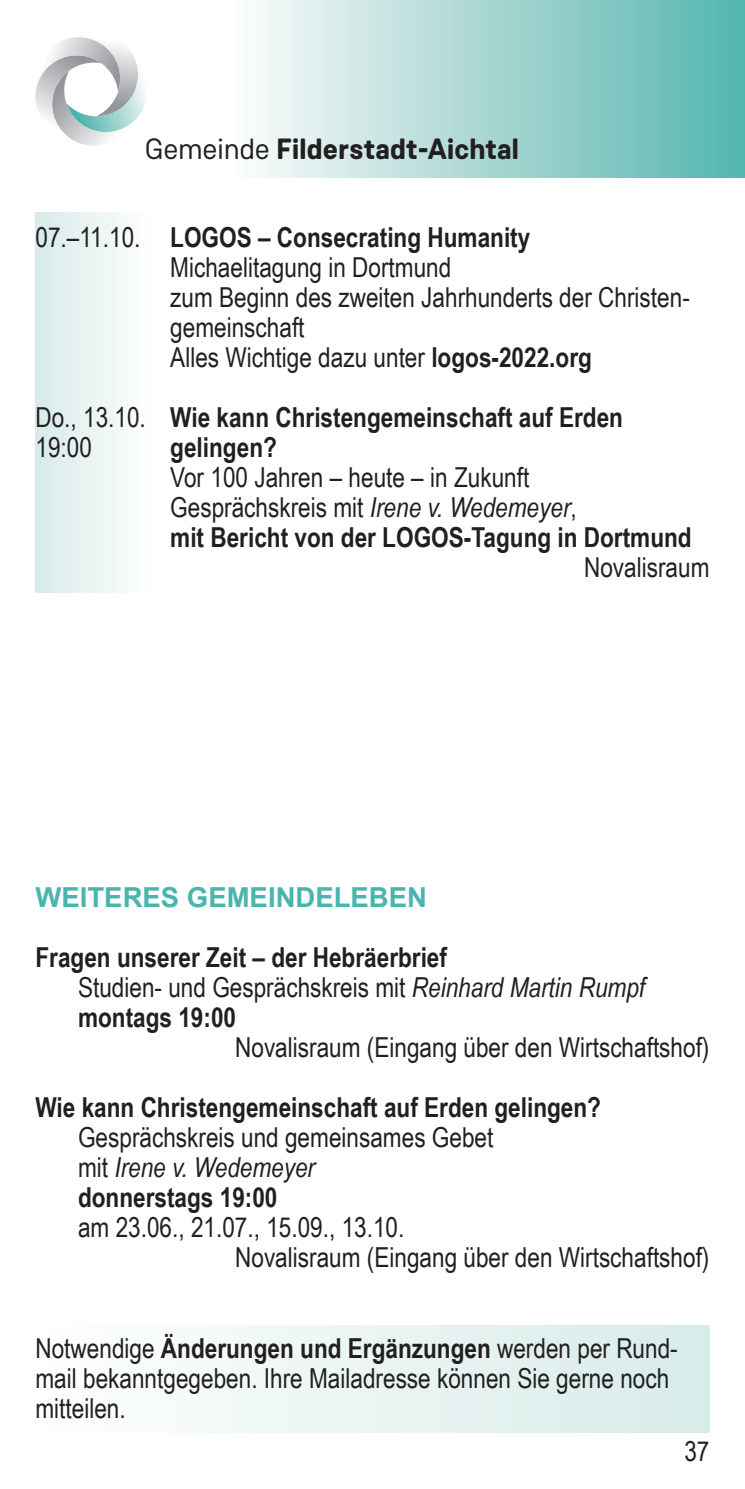
<style>
.page{position:relative;width:745px;height:1489px;background:#fff}
.page>*{position:absolute;margin:0;border:0;box-sizing:border-box;transform-origin:0 0}
.t1{font:700 29.25px "Weissenhof Grotesk";color:#231f20}
.Default{font:27.5px/30px "Arial Narrow";color:#231f20}
.Default-2{font:700 27.5px/30px "Arial Narrow";color:#231f20}
.WW-Standard{font:700 27.5px "Arial";color:#49b5ad}
.Default-3{font:italic 27.5px "Arial Narrow";color:#231f20}
.s1{font-weight:400}
.s2{font-weight:700}
.s3{font-style:italic}
.s4{font-style:normal}
</style>
<div class="page">
<svg style="left:260px;top:0;width:484px;height:177px;background:#a3d5d1"></svg>
<svg style="left:35px;top:37px;width:111px;height:109px"></svg>
<img style="left:66px;top:103px;width:64px;height:29px">
<img style="left:96px;top:62px;width:42px;height:54px">
<div style="left:35px;top:1325px;width:674px;height:106px;background:linear-gradient(to right,#feffff,#d7ebe9)"></div>
<div style="left:35px;top:213px;width:114px;height:379px;background:linear-gradient(to right,#d7ebe8,#fdfefe)"></div>
<p class="t1" style="left:145px;top:131px;width:375px"><span class="s1">Gemeinde</span> Filderstadt-Aichtal</p>
<p class="Default-2" style="left:35px;top:221px;width:496px"><span class="s1">07.–11.10.</span> LOGOS – Consecrating Humanity</p>
<p class="Default" style="left:170px;top:251px;width:520px">Michaelitagung in Dortmund<br>zum Beginn des zweiten Jahrhunderts der Christen&shy;gemeinschaft<br>Alles Wichtige dazu unter <span class="s2">logos-2022.org</span></p>
<p class="Default-2" style="left:35px;top:401px;width:588px"><span class="s1">Do., 13.10.</span> Wie kann Christengemeinschaft auf Erden<br><span class="s1">19:00</span></p>
<p class="Default-2" style="left:170px;top:431px;width:108px">gelingen?</p>
<p class="Default" style="left:170px;top:461px;width:360px">Vor 100 Jahren – heute – in Zukunft</p>
<p class="Default" style="left:170px;top:491px;width:408px">Gesprächskreis mit <span class="s3">Irene v. Wedemeyer</span>,</p>
<p class="Default-2" style="left:170px;top:521px;width:522px">mit Bericht von der LOGOS-Tagung in Dortmund</p>
<p class="Default" style="left:583px;top:551px;width:127px">Novalisraum</p>
<p class="WW-Standard" style="left:35px;top:878px;width:393px">WEITERES GEMEINDELEBEN</p>
<p class="Default-2" style="left:35px;top:941px;width:413px">Fragen unserer Zeit – der Hebräerbrief</p>
<p class="Default" style="left:78px;top:971px;width:568px">Studien- und Gesprächskreis mit <span class="s3">Reinhard Martin Rumpf</span></p>
<p class="Default-2" style="left:78px;top:1001px;width:159px">montags 19:00</p>
<p class="Default" style="left:235px;top:1031px;width:475px">Novalisraum (Eingang über den Wirtschaftshof)</p>
<p class="Default-2" style="left:35px;top:1091px;width:566px">Wie kann Christengemeinschaft auf Erden gelingen?</p>
<p class="Default" style="left:78px;top:1121px;width:416px">Gesprächskreis und gemeinsames Gebet</p>
<p class="Default-3" style="left:78px;top:1148px;width:238px"><span class="s4">mit</span> Irene v. Wedemeyer</p>
<p class="Default-2" style="left:78px;top:1181px;width:201px">donnerstags 19:00</p>
<p class="Default" style="left:78px;top:1211px;width:328px">am 23.06., 21.07., 15.09., 13.10.</p>
<p class="Default" style="left:235px;top:1241px;width:475px">Novalisraum (Eingang über den Wirtschaftshof)</p>
<p class="Default" style="left:35px;top:1331px;width:643px">Notwendige <span class="s2">Änderungen und Ergänzungen</span> werden per Rund&shy;mail bekanntgegeben. Ihre Mailadresse können Sie gerne noch mitteilen.</p>
<p class="Default" style="left:684px;top:1434px;width:27px">37</p>
</div>
